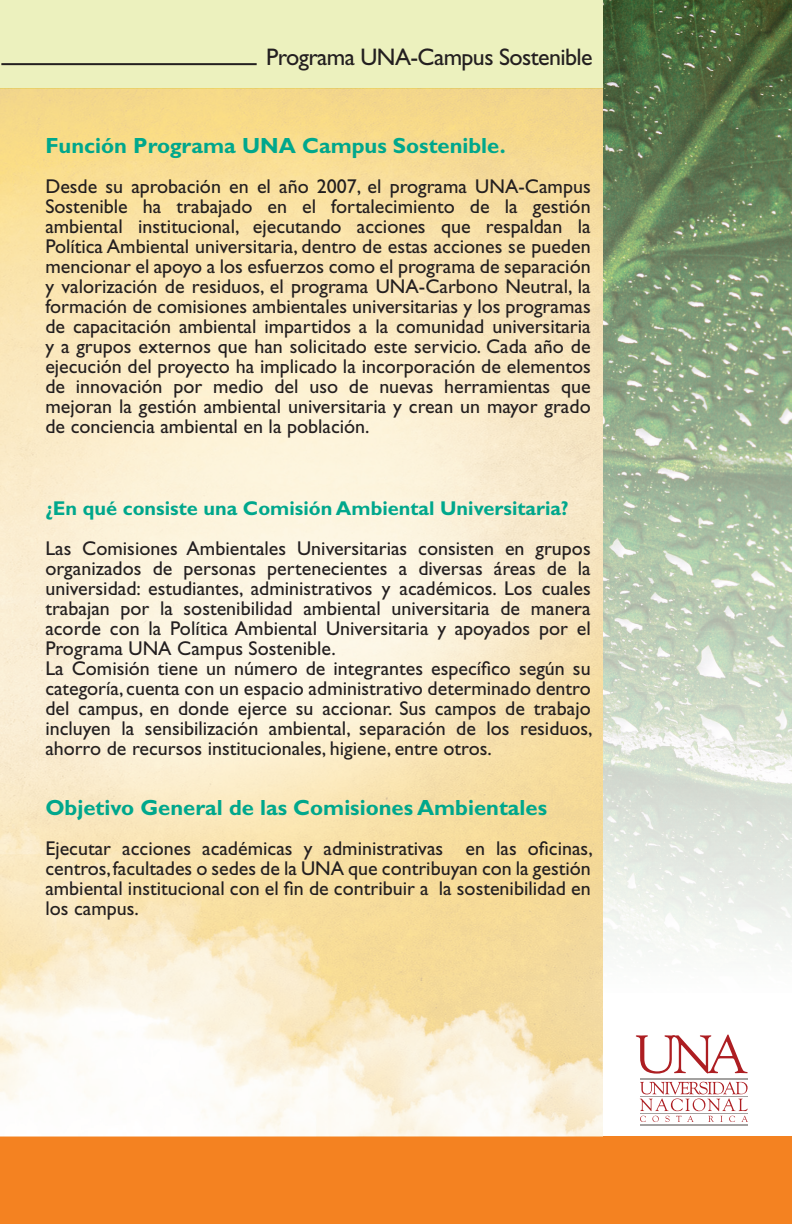
<style>
.page{position:relative;width:792px;height:1224px;background:#fff}
.page>*{position:absolute;margin:0;border:0;box-sizing:border-box;transform-origin:0 0}
.t1{font:24px "Gill Sans";letter-spacing:-.025em;color:#231f20}
.t2{font:700 22px "Gill Sans";color:#00a78c}
.t3{font:20px/20px "Gill Sans";color:#231f20;text-align:justify}
.t4{font:700 20px "Gill Sans";color:#00a78c}
</style>
<div class="page">
<div style="left:0;top:0;width:604px;height:89px;background:#ecf1be"></div>
<div style="left:0;top:1136px;width:792px;height:88px;background:#f48221"></div>
<hr style="left:1px;top:63px;width:256px;height:2px;background:#231f20">
<svg style="left:640px;top:1082px;width:108px;height:40px"></svg>
<hr style="left:640px;top:1078px;width:107px;height:1px;background:#a3a1a0">
<hr style="left:640px;top:1125px;width:108px;height:1px;background:#a3a1a0">
<hr style="left:640px;top:1113px;width:107px;height:1px;background:#a3a1a0">
<hr style="left:640px;top:1096px;width:107px;height:1px;background:#a3a1a0">
<svg style="left:636px;top:1034px;width:112px;height:40px"></svg>
<img style="left:604px;top:0;width:188px;height:952px">
<p class="t1" style="left:266px;top:43px;width:328px">Programa UNA-Campus Sostenible</p>
<p class="t2" style="left:45px;top:132px;width:462px">Función Programa UNA Campus Sostenible.</p>
<p class="t3" style="left:45px;top:176px;width:547px">Desde su aprobación en el año 2007, el programa UNA-Campus Sostenible ha trabajado en el fortalecimiento de la gestión ambiental institucional, ejecutando acciones que respaldan la Política Ambiental universitaria, dentro de estas acciones se pueden mencionar el apoyo a los esfuerzos como el programa de separación y valorización de residuos, el programa UNA-Carbono Neutral, la formación de comisiones ambientales universitarias y los programas de capacitación ambiental impartidos a la comunidad universitaria y a grupos externos que han solicitado este servicio. Cada año de ejecución del proyecto ha implicado la incorporación de elementos de innovación por medio del uso de nuevas herramientas que mejoran la gestión ambiental universitaria y crean un mayor grado de conciencia ambiental en la población.</p>
<p class="t4" style="left:45px;top:496px;width:525px">¿En qué consiste una Comisión Ambiental Universitaria?</p>
<p class="t3" style="left:45px;top:538px;width:549px;text-align:left">Las Comisiones Ambientales Universitarias consisten en grupos organizados de personas pertenecientes a diversas áreas de la universidad: estudiantes, administrativos y académicos. Los cuales trabajan por la sostenibilidad ambiental universitaria de manera acorde con la Política Ambiental Universitaria y apoyados por el Programa UNA Campus Sostenible.<br>La Comisión tiene un número de integrantes específico según su categoría, cuenta con un espacio administrativo determinado dentro del campus, en donde ejerce su accionar. Sus campos de trabajo incluyen la sensibilización ambiental, separación de los residuos, ahorro de recursos institucionales, higiene, entre otros.</p>
<p class="t2" style="left:45px;top:794px;width:503px">Objetivo General de las Comisiones Ambientales</p>
<p class="t3" style="left:45px;top:838px;width:549px">Ejecutar acciones académicas y administrativas en las oficinas, centros, facultades o sedes de la UNA que contribuyan con la gestión ambiental institucional con el fin de contribuir a la sostenibilidad en los campus.</p>
</div>
